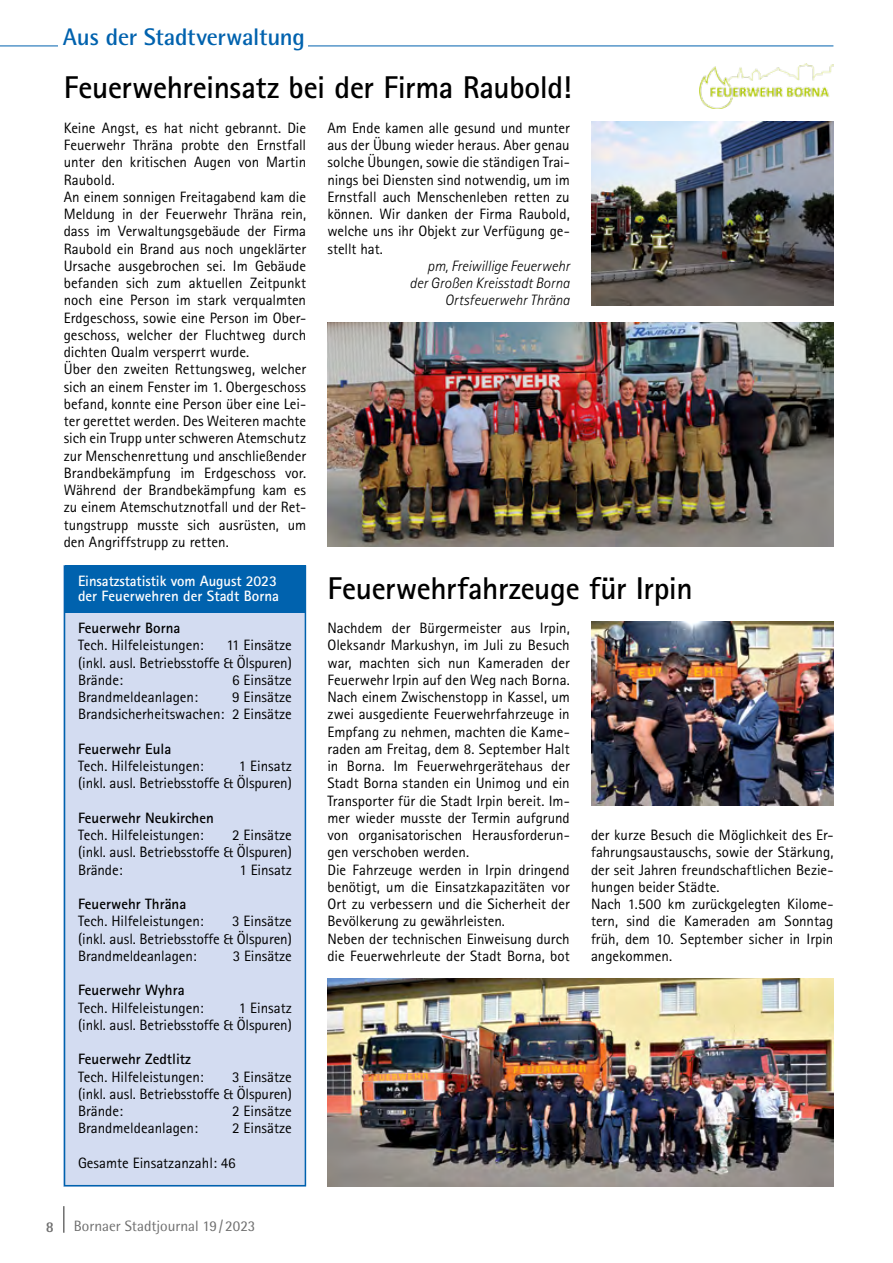
<style>
.page{position:relative;width:893px;height:1263px;background:#fff}
.page>*{position:absolute;margin:0;border:0;box-sizing:border-box;transform-origin:0 0}
.t1{font:700 31.5px "Rotis Sans Serif Std";letter-spacing:-.015em;color:#000}
.t2{font:700 24px "Rotis Semi Sans Std";letter-spacing:-.01em;color:#0062ae}
.t3{font:15px/17.2px "Rotis Sans Serif Std";color:#000;text-align:justify}
.t4{font:700 15px "Rotis Sans Serif Std";color:#000}
.t5{font:italic 300 15px/17.2px "Rotis Sans Serif Std";letter-spacing:-.005em;color:#000;text-align:right}
.t6{font:700 15px/15px "Rotis Sans Serif Std";letter-spacing:-.005em;color:#fff}
.t7{font:15px "Rotis Semi Sans Std";color:#6e6e6e}
.t8{font:700 15px "Rotis Semi Sans Std";color:#6e6e6e}
</style>
<div class="page">
<hr style="left:63px;top:1206px;width:2px;height:27px;background:#6e6e6e">
<hr style="left:0;top:46px;width:833px;height:1px;background:#0062ae">
<div style="left:59px;top:28px;width:249px;height:27px;background:#fff"></div>
<div style="left:64px;top:565px;width:242px;height:621px;background:#d3dcf1"></div>
<div style="left:65px;top:565px;width:241px;height:47px;background:#0062ae"></div>
<div style="left:64px;top:565px;width:242px;height:621px;border:2px solid #0062ae"></div>
<img style="left:700px;top:63px;width:134px;height:46px">
<img style="left:327px;top:978px;width:506px;height:208px">
<img style="left:591px;top:621px;width:242px;height:185px">
<img style="left:327px;top:323px;width:506px;height:224px">
<img style="left:591px;top:121px;width:242px;height:184px">
<h2 class="t2" style="left:63px;top:22px;width:244px">Aus der Stadtverwaltung</h2>
<h1 class="t1" style="left:64px;top:68px;width:509px">Feuerwehreinsatz bei der Firma Raubold!</h1>
<p class="t3" style="left:64px;top:119px;width:244px;text-align:left">Keine Angst, es hat nicht gebrannt. Die Feuerwehr Thräna probte den Ernstfall unter den kritischen Augen von Martin Raubold.<br>An einem sonnigen Freitagabend kam die Meldung in der Feuerwehr Thräna rein, dass im Verwaltungsgebäude der Firma Raubold ein Brand aus noch ungeklärter Ursache ausgebrochen sei. Im Gebäude befanden sich zum aktuellen Zeitpunkt noch eine Person im stark verqualmten Erdgeschoss, sowie eine Person im Ober&shy;geschoss, welcher der Fluchtweg durch dichten Qualm versperrt wurde.<br>Über den zweiten Rettungsweg, welcher sich an einem Fenster im 1. Obergeschoss befand, konnte eine Person über eine Lei&shy;ter gerettet werden. Des Weiteren machte sich ein Trupp unter schweren Atemschutz zur Menschenrettung und anschließender Brandbekämpfung im Erdgeschoss vor.<br>Während der Brandbekämpfung kam es zu einem Atemschutznotfall und der Ret&shy;tungstrupp musste sich ausrüsten, um den Angriffstrupp zu retten.</p>
<p class="t3" style="left:327px;top:119px;width:244px">Am Ende kamen alle gesund und munter aus der Übung wieder heraus. Aber genau solche Übungen, sowie die ständigen Trai&shy;nings bei Diensten sind notwendig, um im Ernstfall auch Menschenleben retten zu können. Wir danken der Firma Raubold, welche uns ihr Objekt zur Verfügung ge&shy;stellt hat.</p>
<p class="t5" style="left:410px;top:257px;width:162px">pm, Freiwillige Feuerwehr der Großen Kreisstadt Borna<br>Ortsfeuerwehr Thräna</p>
<p class="t6" style="left:78px;top:573px;width:203px">Einsatzstatistik vom August 2023 der Feuerwehren der Stadt Borna</p>
<p class="t4" style="left:78px;top:618px;width:104px">Feuerwehr Borna</p>
<p class="t3" style="left:78px;top:636px;width:127px">Tech. Hilfeleistungen:</p>
<p class="t3" style="left:78px;top:636px;width:215px;text-indent:148px">11 Einsätze (inkl. ausl. Betriebsstoffe &amp; Ölspuren)<br>Brände:</p>
<p class="t3" style="left:232px;top:671px;width:61px">6 Einsätze</p>
<p class="t3" style="left:78px;top:688px;width:215px;text-align:right">9 Einsätze<br>Brandsicherheitswachen: 2 Einsätze</p>
<p class="t4" style="left:78px;top:739px;width:95px">Feuerwehr Eula</p>
<p class="t3" style="left:78px;top:757px;width:127px">Tech. Hilfeleistungen:</p>
<p class="t3" style="left:78px;top:688px;width:121px">Brandmeldeanlagen:</p>
<p class="t3" style="left:78px;top:757px;width:215px;text-align:right">1 Einsatz<br>(inkl. ausl. Betriebsstoffe &amp; Ölspuren)</p>
<p class="t4" style="left:78px;top:808px;width:137px">Feuerwehr Neukirchen</p>
<p class="t3" style="left:78px;top:826px;width:127px">Tech. Hilfeleistungen:</p>
<p class="t3" style="left:78px;top:826px;width:215px;text-indent:154px">2 Einsätze (inkl. ausl. Betriebsstoffe &amp; Ölspuren)<br>Brände:</p>
<p class="t3" style="left:239px;top:861px;width:54px">1 Einsatz</p>
<p class="t4" style="left:78px;top:894px;width:110px">Feuerwehr Thräna</p>
<p class="t3" style="left:78px;top:912px;width:127px">Tech. Hilfeleistungen:</p>
<p class="t3" style="left:78px;top:912px;width:215px;text-indent:154px">3 Einsätze (inkl. ausl. Betriebsstoffe &amp; Ölspuren)<br>Brandmeldeanlagen:</p>
<p class="t3" style="left:233px;top:947px;width:61px">3 Einsätze</p>
<p class="t4" style="left:78px;top:981px;width:108px">Feuerwehr Wyhra</p>
<p class="t3" style="left:78px;top:999px;width:127px">Tech. Hilfeleistungen:</p>
<p class="t3" style="left:78px;top:999px;width:215px;text-align:right">1 Einsatz<br>(inkl. ausl. Betriebsstoffe &amp; Ölspuren)</p>
<p class="t4" style="left:78px;top:1050px;width:115px">Feuerwehr Zedtlitz</p>
<p class="t3" style="left:78px;top:1068px;width:127px">Tech. Hilfeleistungen:</p>
<p class="t3" style="left:78px;top:1068px;width:215px;text-indent:154px">3 Einsätze (inkl. ausl. Betriebsstoffe &amp; Ölspuren)<br>Brände:</p>
<p class="t3" style="left:232px;top:1102px;width:61px">2 Einsätze</p>
<p class="t3" style="left:78px;top:1119px;width:121px">Brandmeldeanlagen:</p>
<p class="t3" style="left:232px;top:1119px;width:61px">2 Einsätze</p>
<p class="t3" style="left:78px;top:1154px;width:159px">Gesamte Einsatzanzahl: 46</p>
<h1 class="t1" style="left:327px;top:568px;width:367px">Feuerwehrfahrzeuge für Irpin</h1>
<p class="t3" style="left:327px;top:619px;width:244px;text-align:left">Nachdem der Bürgermeister aus Irpin, Oleksandr Markushyn, im Juli zu Besuch war, machten sich nun Kameraden der Feuerwehr Irpin auf den Weg nach Borna.<br>Nach einem Zwischenstopp in Kassel, um zwei ausgediente Feuerwehrfahrzeuge in Empfang zu nehmen, machten die Kame&shy;raden am Freitag, dem 8. September Halt in Borna. Im Feuerwehrgerätehaus der Stadt Borna standen ein Unimog und ein Transporter für die Stadt Irpin bereit. Im&shy;mer wieder musste der Termin aufgrund von organisatorischen Herausforderun&shy;gen verschoben werden.<br>Die Fahrzeuge werden in Irpin dringend benötigt, um die Einsatzkapazitäten vor Ort zu verbessern und die Sicherheit der Bevölkerung zu gewährleisten.<br>Neben der technischen Einweisung durch die Feuerwehrleute der Stadt Borna, bot</p>
<p class="t3" style="left:591px;top:826px;width:244px;text-align:left">der kurze Besuch die Möglichkeit des Er&shy;fahrungsaustauschs, sowie der Stärkung, der seit Jahren freundschaftlichen Bezie&shy;hungen beider Städte.<br>Nach 1.500 km zurückgelegten Kilome&shy;tern, sind die Kameraden am Sonntag früh, dem 10. September sicher in Irpin angekommen.</p>
<p class="t8" style="left:46px;top:1217px;width:10px">8</p>
<p class="t7" style="left:74px;top:1217px;width:183px">Bornaer Stadtjournal 19/2023</p>
</div>
